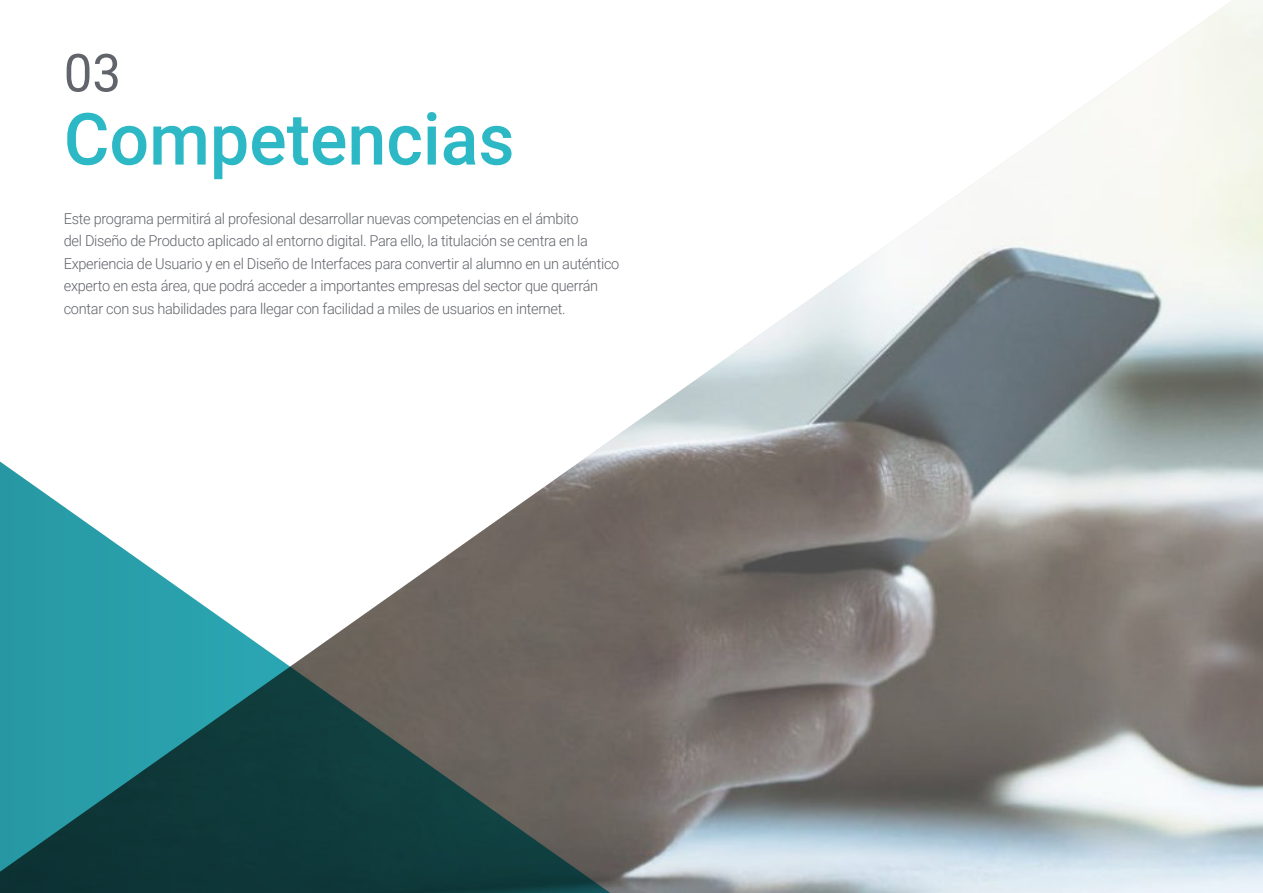
<style>
.page{position:relative;width:1263px;height:893px;background:#fff}
.page>*{position:absolute;margin:0;border:0;box-sizing:border-box;transform-origin:0 0}
.t1{font:500 72px "Roboto";color:#2db8c5}
.t2{font:52.5px "Roboto";color:#61646a}
.t3{font:300 15px/22.5px "Roboto";letter-spacing:-.02em;color:#61646a}
</style>
<div class="page">
<img style="left:602px;top:0;width:661px;height:893px">
<svg style="left:0;top:446px;width:640px;height:447px"></svg>
<h2 class="t2" style="left:64px;top:36px;width:59px">03</h2>
<h1 class="t1" style="left:64px;top:89px;width:452px">Competencias</h1>
<p class="t3" style="left:64px;top:207px;width:557px">Este programa permitirá al profesional desarrollar nuevas competencias en el ámbito<br>del Diseño de Producto aplicado al entorno digital. Para ello, la titulación se centra en la Experiencia de Usuario y en el Diseño de Interfaces para convertir al alumno en un auténtico experto en esta área, que podrá acceder a importantes empresas del sector que querrán contar con sus habilidades para llegar con facilidad a miles de usuarios en internet.</p>
</div>
